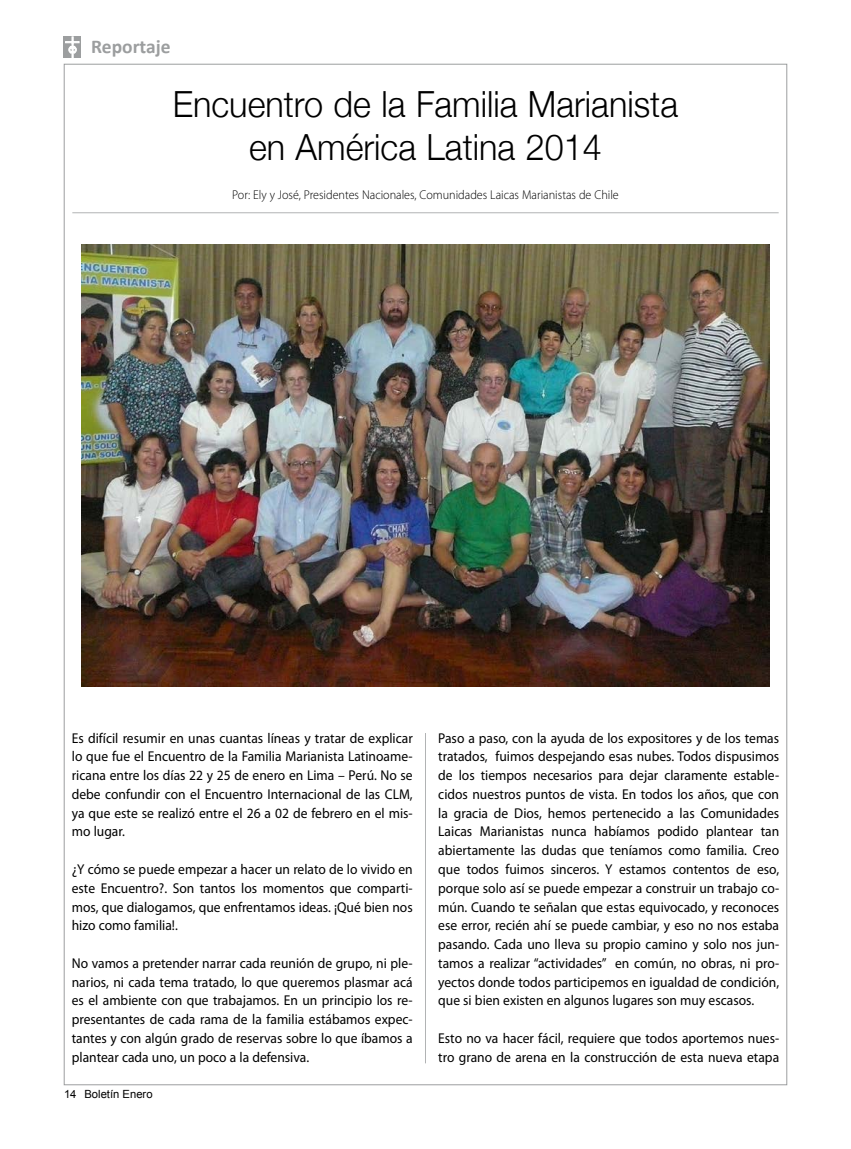
<style>
.page{position:relative;width:851px;height:1149px;background:#fff}
.page>*{position:absolute;margin:0;border:0;box-sizing:border-box;transform-origin:0 0}
.t1{font:300 36px/43.2px "Helvetica Neue";color:#000;text-align:center;scale:.95 1}
.t2{font:700 19.5px "Calibri";color:#9c9e9f}
.t3{font:14.25px/18.8px "Myriad Pro";color:#000;text-align:justify;scale:.95 1}
.t4{font:300 12.75px "Myriad Pro";color:#000;scale:.95 1}
.t5{font:11.25px "Arial";color:#000}
</style>
<div class="page">
<svg style="left:64px;top:37px;width:17px;height:21px"></svg>
<svg style="left:65px;top:37px;width:14px;height:21px"></svg>
<hr style="left:425px;top:732px;width:1px;height:330px;background:#b1b3b4">
<hr style="left:72px;top:212px;width:706px;height:1px;background:#b1b3b4">
<img style="left:81px;top:244px;width:688px;height:442px">
<h2 class="t2" style="left:91px;top:34px;width:81px">Reportaje</h2>
<h1 class="t1" style="left:173px;top:81px;width:533px">Encuentro de la Familia Marianista en América Latina 2014</h1>
<p class="t4" style="left:232px;top:188px;width:408px">Por: Ely y José, Presidentes Nacionales, Comunidades Laicas Marianistas de Chile</p>
<p class="t3" style="left:72px;top:728px;width:360px">Es difícil resumir en unas cuantas líneas y tratar de explicar lo que fue el Encuentro de la Familia Marianista Latinoame&shy;ricana entre los días 22 y 25 de enero en Lima – Perú. No se debe confundir con el Encuentro Internacional de las CLM, ya que este se realizó entre el 26 a 02 de febrero en el mis&shy;mo lugar.</p>
<p class="t3" style="left:72px;top:859px;width:360px">¿Y cómo se puede empezar a hacer un relato de lo vivido en este Encuentro?. Son tantos los momentos que comparti&shy;mos, que dialogamos, que enfrentamos ideas. ¡Qué bien nos hizo como familia!.</p>
<p class="t3" style="left:72px;top:953px;width:360px">No vamos a pretender narrar cada reunión de grupo, ni ple&shy;narios, ni cada tema tratado, lo que queremos plasmar acá es el ambiente con que trabajamos. En un principio los re&shy;presentantes de cada rama de la familia estábamos expec&shy;tantes y con algún grado de reservas sobre lo que íbamos a plantear cada uno, un poco a la defensiva.</p>
<p class="t5" style="left:64px;top:1086px;width:90px">14 Boletín Enero</p>
<p class="t3" style="left:438px;top:728px;width:360px">Paso a paso, con la ayuda de los expositores y de los temas tratados, fuimos despejando esas nubes. Todos dispusimos de los tiempos necesarios para dejar claramente estable&shy;cidos nuestros puntos de vista. En todos los años, que con la gracia de Dios, hemos pertenecido a las Comunidades Laicas Marianistas nunca habíamos podido plantear tan abiertamente las dudas que teníamos como familia. Creo que todos fuimos sinceros. Y estamos contentos de eso, porque solo así se puede empezar a construir un trabajo co&shy;mún. Cuando te señalan que estas equivocado, y reconoces ese error, recién ahí se puede cambiar, y eso no nos estaba pasando. Cada uno lleva su propio camino y solo nos jun&shy;tamos a realizar “actividades” en común, no obras, ni pro&shy;yectos donde todos participemos en igualdad de condición, que si bien existen en algunos lugares son muy escasos.</p>
<p class="t3" style="left:438px;top:1028px;width:360px">Esto no va hacer fácil, requiere que todos aportemos nues&shy;tro grano de arena en la construcción de esta nueva etapa</p>
</div>
